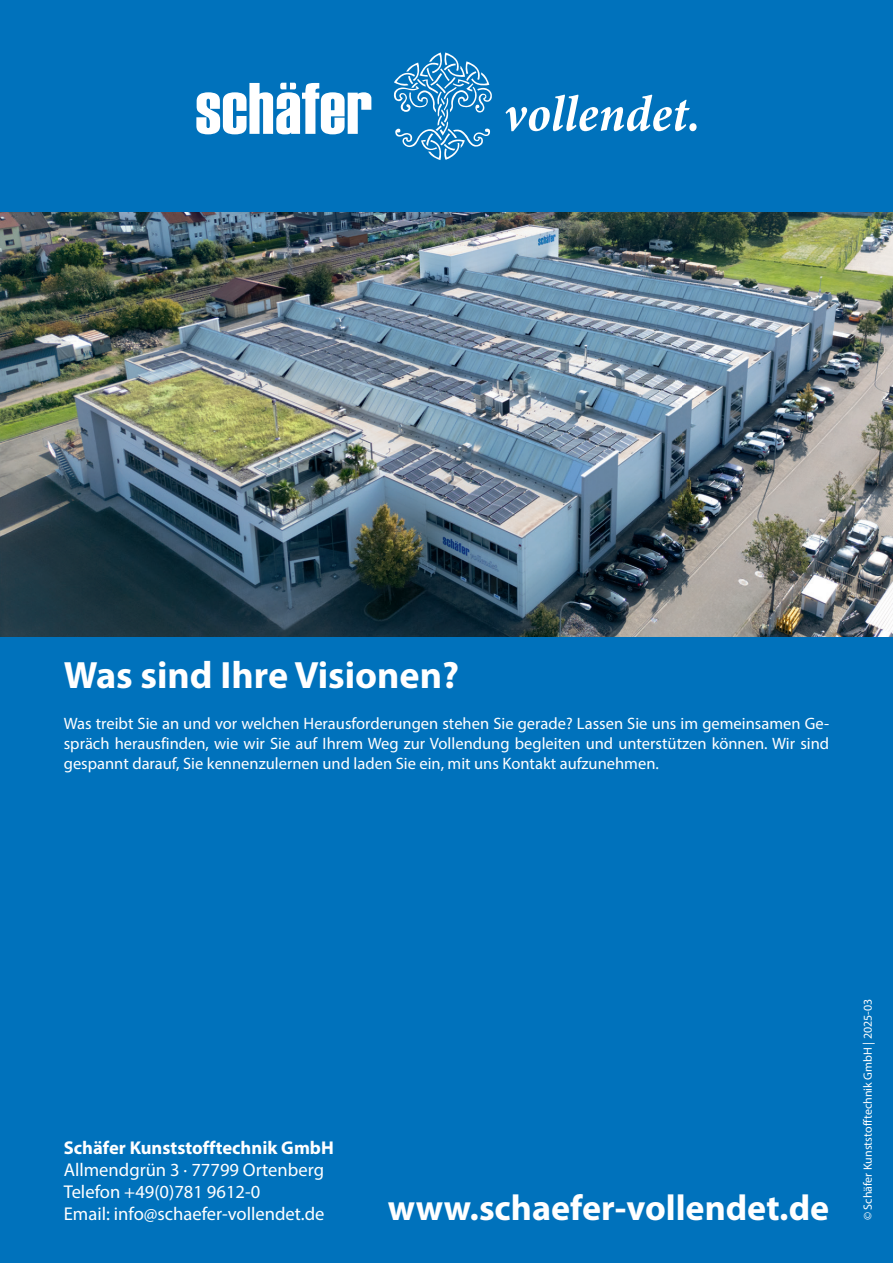
<style>
.page{position:relative;width:893px;height:1263px;background:#fff}
.page>*{position:absolute;margin:0;border:0;box-sizing:border-box;transform-origin:0 0}
.t1{font:700 38.25px "Myriad Pro";color:#fff}
.t2{font:700 36px "Myriad Pro";color:#fff}
.t3{font:18.6px/22.2px "Myriad Pro";color:#fff}
.t4{font:700 18.6px "Myriad Pro";color:#fff}
.t5{font:16.5px/19.8px "Myriad Pro";color:#fff;text-align:justify}
.t6{font:12px "Myriad Pro";color:#fff}
</style>
<div class="page">
<div style="left:0;top:0;width:893px;height:213px;background:#0072bc"></div>
<svg style="left:393px;top:52px;width:99px;height:108px"></svg>
<svg style="left:505px;top:95px;width:192px;height:36px"></svg>
<svg style="left:196px;top:83px;width:175px;height:51px"></svg>
<img style="left:0;top:213px;width:893px;height:425px">
<div style="left:0;top:638px;width:893px;height:625px;background:#0072bc"></div>
<h1 class="t1" style="left:64px;top:650px;width:397px">Was sind Ihre Visionen?</h1>
<p class="t5" style="left:64px;top:713px;width:767px">Was treibt Sie an und vor welchen Herausforderungen stehen Sie gerade? Lassen Sie uns im gemeinsamen Ge&shy;spräch herausfinden, wie wir Sie auf Ihrem Weg zur Vollendung begleiten und unterstützen können. Wir sind gespannt darauf, Sie kennenzulernen und laden Sie ein, mit uns Kontakt aufzunehmen.</p>
<p class="t4" style="left:64px;top:1135px;width:272px">Schäfer Kunststofftechnik GmbH</p>
<p class="t3" style="left:64px;top:1158px;width:262px">Allmendgrün 3 · 77799 Ortenberg<br>Telefon +49(0)781 9612-0<br>Email: info@schaefer-vollendet.de</p>
<h2 class="t2" style="left:388px;top:1185px;width:443px">www.schaefer-vollendet.de</h2>
<p class="t6" style="left:860px;top:1220px;width:223px;rotate:-90deg">© Schäfer Kunststofftechnik GmbH | 2025-03</p>
</div>
